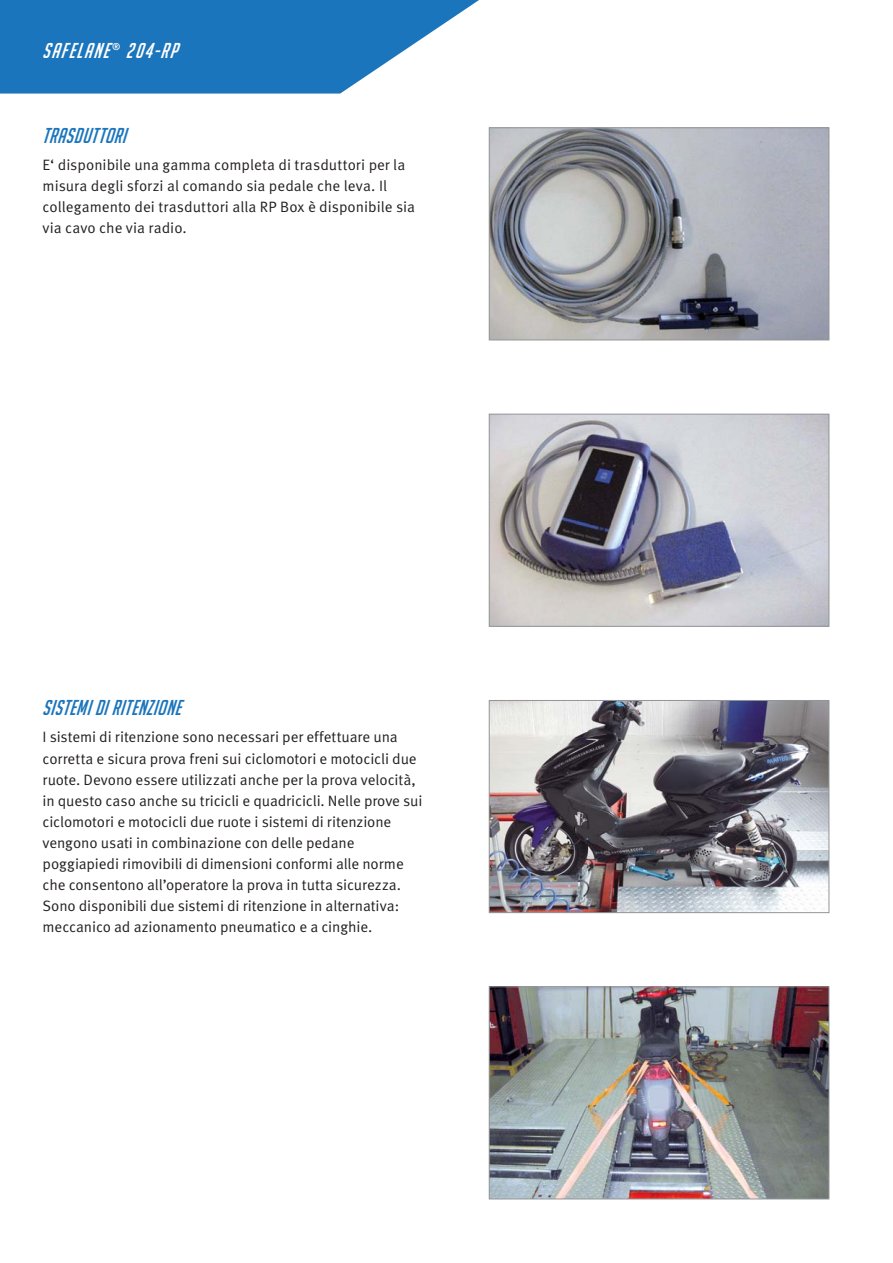
<style>
.page{position:relative;width:893px;height:1263px;background:#fff}
.page>*{position:absolute;margin:0;border:0;box-sizing:border-box;transform-origin:0 0}
.t1{font:italic 21px "Big Noodle Titling";letter-spacing:.025em;color:#1b75bc}
.t2{font:italic 21px "Big Noodle Titling";color:#fff}
.t3{font:15px/21px "Meta Pro";letter-spacing:-.01em;color:#231f20}
</style>
<div class="page">
<svg style="left:0;top:0;width:479px;height:94px;background:#3c89c5"></svg>
<img style="left:491px;top:702px;width:336px;height:209px">
<div style="left:489px;top:700px;width:340px;height:213px;border:1px solid #939598"></div>
<img style="left:491px;top:988px;width:336px;height:209px">
<div style="left:489px;top:986px;width:340px;height:213px;border:1px solid #939598"></div>
<img style="left:491px;top:130px;width:336px;height:208px">
<div style="left:489px;top:128px;width:340px;height:212px;border:1px solid #939598"></div>
<img style="left:491px;top:416px;width:336px;height:208px">
<div style="left:489px;top:414px;width:340px;height:212px;border:1px solid #939598"></div>
<h1 class="t2" style="left:43px;top:38px;width:140px">SAFELANE<sup>®</sup> 204 -RP</h1>
<h1 class="t1" style="left:43px;top:123px;width:89px">TRASDUTTORI</h1>
<p class="t3" style="left:43px;top:156px;width:374px">E‘ disponibile una gamma completa di trasduttori per la misura degli sforzi al comando sia pedale che leva. Il collegamento dei trasduttori alla RP Box è disponibile sia via cavo che via radio.</p>
<h1 class="t1" style="left:43px;top:695px;width:140px">SISTEMIDIRITENZIONE</h1>
<p class="t3" style="left:43px;top:728px;width:382px">I sistemi di ritenzione sono necessari per effettuare una corretta e sicura prova freni sui ciclomotori e motocicli due ruote. Devono essere utilizzati anche per la prova velocità, in questo caso anche su tricicli e quadricicli. Nelle prove sui ciclomotori e motocicli due ruote i sistemi di ritenzione vengono usati in combinazione con delle pedane poggiapiedi rimovibili di dimensioni conformi alle norme che consentono all’operatore la prova in tutta sicurezza.<br>Sono disponibili due sistemi di ritenzione in alternativa: meccanico ad azionamento pneumatico e a cinghie.</p>
</div>
